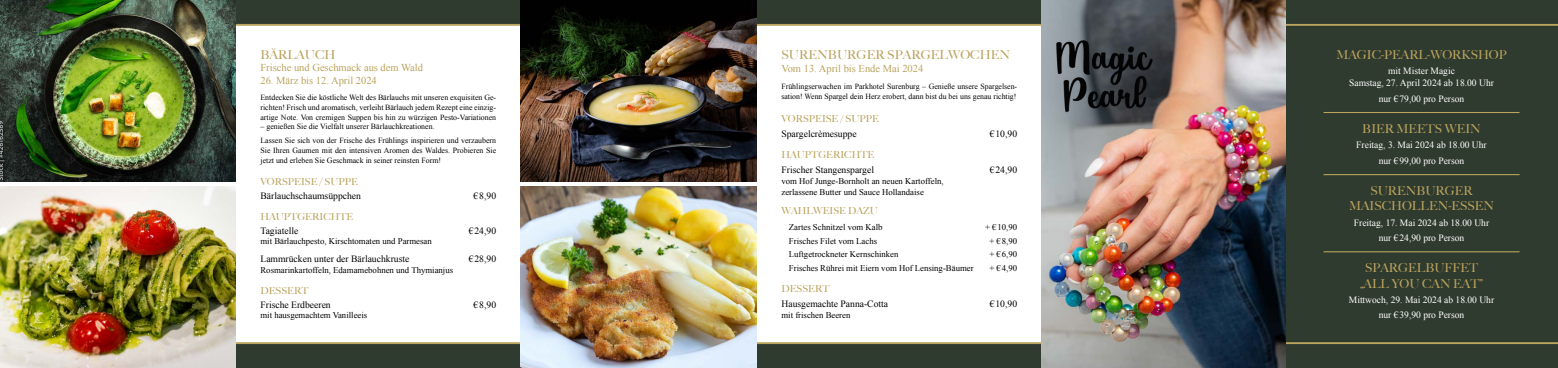
<style>
.page{position:relative;width:1558px;height:368px;background:#fff}
.page>*{position:absolute;margin:0;border:0;box-sizing:border-box;transform-origin:0 0}
.t1{font:500 12.25px/15.5px "Big Caslon";color:#baa35d;text-align:center}
.t2{font:10.5px "Times New Roman";color:#baa35d}
.t3{font:9.62px/15.3px "Times New Roman";color:#fff;text-align:center}
.t4{font:9.62px "Times New Roman";color:#000}
.t5{font:500 9.62px "Big Caslon";color:#baa35d}
.t6{font:8.75px/11px "Times New Roman";color:#000}
.t7{font:7.88px/9.6px "Times New Roman";color:#000}
</style>
<div class="page">
<div style="left:0;top:0;width:1558px;height:25px;background:#303b2f"></div>
<div style="left:0;top:342px;width:1558px;height:25px;background:#303b2f"></div>
<div style="left:1285px;top:25px;width:273px;height:317px;background:#303b2f"></div>
<hr style="left:0;top:24px;width:1558px;height:2px;background:#baa35d">
<hr style="left:0;top:341px;width:1558px;height:2px;background:#baa35d">
<img style="left:0;top:0;width:236px;height:181px">
<img style="left:0;top:186px;width:236px;height:181px">
<img style="left:521px;top:0;width:235px;height:181px">
<img style="left:521px;top:186px;width:235px;height:181px">
<hr style="left:1323px;top:112px;width:196px;height:1px;background:#baa35d">
<hr style="left:1323px;top:174px;width:196px;height:1px;background:#baa35d">
<hr style="left:1323px;top:251px;width:196px;height:1px;background:#baa35d">
<img style="left:1042px;top:0;width:243px;height:367px">
<img style="left:1052px;top:37px;width:105px;height:78px">
<h1 class="t1" style="left:260px;top:46px;width:77px">BÄRLAUCH</h1>
<h2 class="t2" style="left:260px;top:62px;width:164px">Frische und Geschmack aus dem Wald</h2>
<h2 class="t2" style="left:260px;top:74px;width:118px">26. März bis 12. April 2024</h2>
<p class="t7" style="left:260px;top:93px;width:237px;text-align:justify">Entdecken Sie die köstliche Welt des Bärlauchs mit unseren exquisiten Ge&shy;richten! Frisch und aromatisch, verleiht Bärlauch jedem Rezept eine einzig&shy;artige Note. Von cremigen Suppen bis hin zu würzigen Pesto-Variationen</p>
<p class="t7" style="left:260px;top:119px;width:237px;line-height:14px">– genießen Sie die Vielfalt unserer Bärlauchkreationen.<br>Lassen Sie sich von der Frische des Frühlings inspirieren und verzaubern</p>
<p class="t7" style="left:260px;top:145px;width:237px">Sie Ihren Gaumen mit den intensiven Aromen des Waldes. Probieren Sie jetzt und erleben Sie Geschmack in seiner reinsten Form!</p>
<p class="t5" style="left:260px;top:173px;width:99px">VORSPEISE / SUPPE</p>
<p class="t4" style="left:260px;top:190px;width:102px">Bärlauchschaumsüppchen</p>
<p class="t4" style="left:473px;top:190px;width:24px">€8,90</p>
<p class="t5" style="left:260px;top:208px;width:94px">HAUPTGERICHTE</p>
<p class="t4" style="left:260px;top:224px;width:39px">Tagiatelle</p>
<p class="t4" style="left:469px;top:224px;width:29px">€24,90</p>
<p class="t6" style="left:260px;top:235px;width:173px">mit Bärlauchpesto, Kirschtomaten und Parmesan</p>
<p class="t4" style="left:260px;top:253px;width:150px">Lammrücken unter der Bärlauchkruste</p>
<p class="t4" style="left:469px;top:253px;width:29px">€28,90</p>
<p class="t6" style="left:260px;top:264px;width:194px">Rosmarinkartoffeln, Edamamebohnen und Thymianjus</p>
<p class="t5" style="left:260px;top:282px;width:49px">DESSERT</p>
<p class="t4" style="left:260px;top:298px;width:72px">Frische Erdbeeren</p>
<p class="t4" style="left:473px;top:298px;width:24px">€8,90</p>
<p class="t6" style="left:260px;top:309px;width:108px">mit hausgemachtem Vanilleeis</p>
<h1 class="t1" style="left:781px;top:46px;width:230px">SURENBURGER SPARGELWOCHEN</h1>
<h2 class="t2" style="left:781px;top:62px;width:143px">Vom 13. April bis Ende Mai 2024</h2>
<p class="t7" style="left:781px;top:81px;width:237px;line-height:10px">Frühlingserwachen im Parkhotel Surenburg – Genieße unsere Spargelsen&shy;sation! Wenn Spargel dein Herz erobert, dann bist du bei uns genau richtig!</p>
<p class="t5" style="left:781px;top:110px;width:99px">VORSPEISE / SUPPE</p>
<p class="t4" style="left:781px;top:128px;width:77px">Spargelcrèmesuppe</p>
<p class="t4" style="left:989px;top:128px;width:29px">€10,90</p>
<p class="t5" style="left:781px;top:146px;width:94px">HAUPTGERICHTE</p>
<p class="t4" style="left:781px;top:164px;width:94px">Frischer Stangenspargel</p>
<p class="t4" style="left:989px;top:164px;width:29px">€24,90</p>
<p class="t6" style="left:781px;top:175px;width:164px">vom Hof Junge-Bornholt an neuen Kartoffeln, zerlassene Butter und Sauce Hollandaise</p>
<p class="t5" style="left:781px;top:202px;width:98px">WAHLWEISE DAZU</p>
<p class="t6" style="left:789px;top:221px;width:95px">Zartes Schnitzel vom Kalb</p>
<p class="t6" style="left:985px;top:221px;width:34px">+ €10,90</p>
<p class="t6" style="left:789px;top:235px;width:90px">Frisches Filet vom Lachs</p>
<p class="t6" style="left:989px;top:235px;width:29px">+ €8,90</p>
<p class="t6" style="left:789px;top:248px;width:111px">Luftgetrockneter Kernschinken</p>
<p class="t6" style="left:989px;top:248px;width:29px">+ €6,90</p>
<p class="t6" style="left:789px;top:262px;width:186px">Frisches Rührei mit Eiern vom Hof Lensing-Bäumer</p>
<p class="t6" style="left:989px;top:262px;width:29px">+ €4,90</p>
<p class="t5" style="left:781px;top:280px;width:49px">DESSERT</p>
<p class="t4" style="left:781px;top:298px;width:108px">Hausgemachte Panna-Cotta</p>
<p class="t4" style="left:989px;top:298px;width:29px">€10,90</p>
<p class="t6" style="left:781px;top:309px;width:71px">mit frischen Beeren</p>
<h1 class="t1" style="left:1336px;top:46px;width:172px">MAGIC-PEARL-WORKSHOP</h1>
<p class="t3" style="left:1349px;top:64px;width:146px;line-height:12.3px">mit Mister Magic<br>Samstag, 27. April 2024 ab 18.00 Uhr</p>
<p class="t3" style="left:1378px;top:90px;width:87px">nur €79,00 pro Person</p>
<h1 class="t1" style="left:1362px;top:120px;width:120px">BIER MEETS WEIN</h1>
<p class="t3" style="left:1356px;top:137px;width:132px">Freitag, 3. Mai 2024 ab 18.00 Uhr nur €99,00 pro Person</p>
<h1 class="t1" style="left:1349px;top:182px;width:146px">SURENBURGER<br>MAISCHOLLEN-ESSEN</h1>
<p class="t3" style="left:1354px;top:214px;width:137px">Freitag, 17. Mai 2024 ab 18.00 Uhr nur €24,90 pro Person</p>
<h1 class="t1" style="left:1360px;top:259px;width:124px">SPARGELBUFFET „ALL YOU CAN EAT”</h1>
<p class="t3" style="left:1349px;top:291px;width:147px">Mittwoch, 29. Mai 2024 ab 18.00 Uhr nur €39,90 pro Person</p>
</div>
